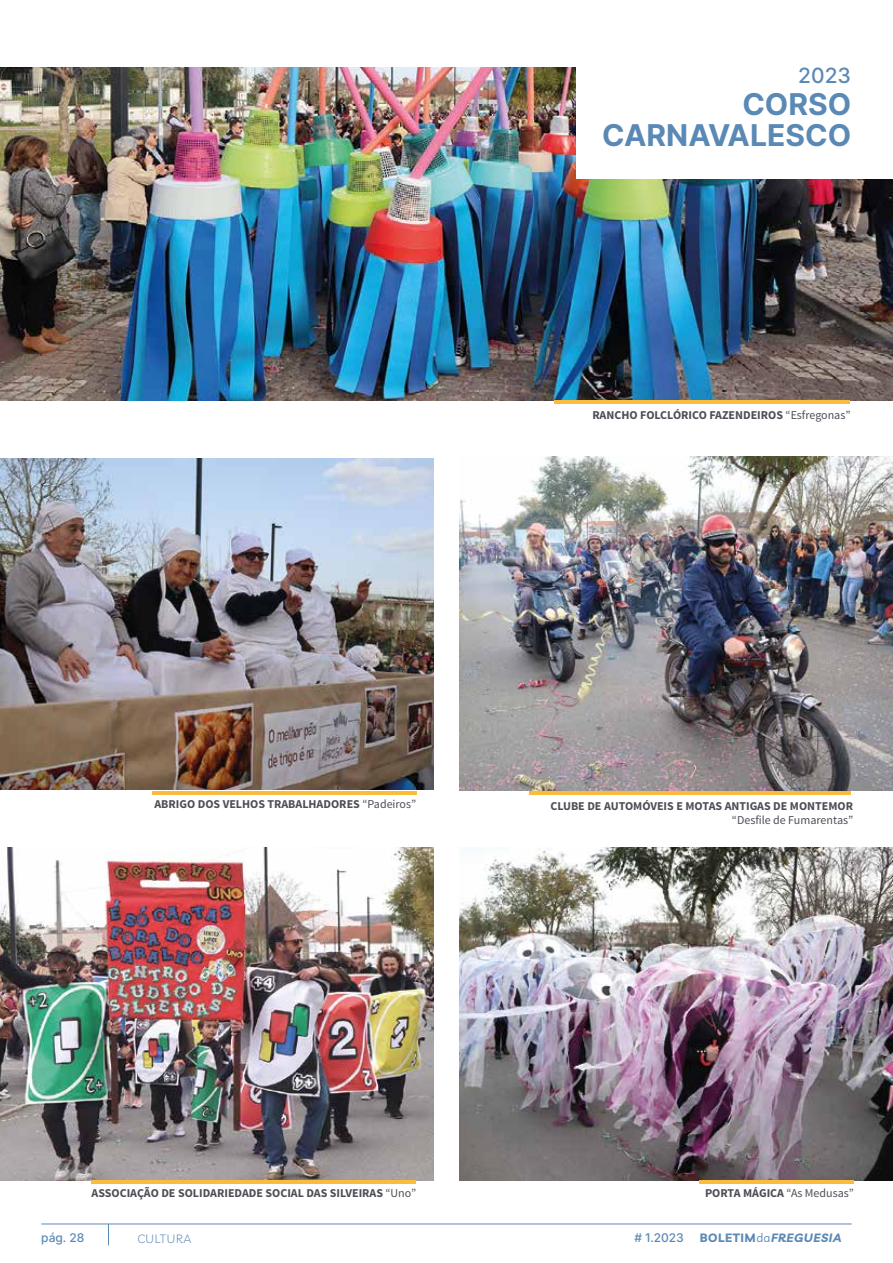
<style>
.page{position:relative;width:893px;height:1263px;background:#fff}
.page>*{position:absolute;margin:0;border:0;box-sizing:border-box;transform-origin:0 0}
.t1{font:700 30px/31.5px "Inter";color:#5a89b5;text-align:right}
.t2{font:500 21px "Inter";color:#5a89b5}
.t3{font:700 12px "Source Sans Pro";color:#4d4e57}
.t4{font:12px "Source Sans Pro";color:#4d4e57}
.t5{font:italic 700 12px "Livvic";letter-spacing:.05em;color:#5a89b5}
.t6{font:12px "Inter";color:#5a89b5}
.t7{font:300 12px "Livvic";letter-spacing:.05em;color:#5a89b5}
.s1{font-weight:400}
.s2{font-style:normal}
.s3{font-weight:400;font-style:normal}
</style>
<div class="page">
<img style="left:459px;top:847px;width:434px;height:333px">
<img style="left:459px;top:457px;width:434px;height:333px">
<img style="left:0;top:459px;width:433px;height:331px">
<img style="left:0;top:67px;width:893px;height:333px">
<div style="left:577px;top:0;width:316px;height:178px;background:#fff"></div>
<hr style="left:554px;top:400px;width:296px;height:3px;background:#fbbc3e">
<hr style="left:152px;top:791px;width:264px;height:4px;background:#fbbc3e">
<hr style="left:529px;top:791px;width:321px;height:4px;background:#fbbc3e">
<img style="left:0;top:847px;width:433px;height:333px">
<hr style="left:91px;top:1181px;width:325px;height:3px;background:#fbbc3e">
<hr style="left:700px;top:1181px;width:154px;height:3px;background:#fbbc3e">
<svg style="left:108px;top:1224px;width:1px;height:21px"></svg>
<hr style="left:41px;top:1223px;width:811px;height:1px;background:#5a89b5">
<h2 class="t2" style="left:798px;top:60px;width:54px">2023</h2>
<h1 class="t1" style="left:602px;top:87px;width:251px">CORSO<br>CARNAVALESCO</h1>
<p class="t3" style="left:592px;top:408px;width:260px">RANCHO FOLCLÓRICO FAZENDEIROS <span class="s1">“Esfregonas”</span></p>
<p class="t3" style="left:154px;top:796px;width:263px">ABRIGO DOS VELHOS TRABALHADORES <span class="s1">“Padeiros”</span></p>
<p class="t3" style="left:550px;top:798px;width:304px">CLUBE DE AUTOMÓVEIS E MOTAS ANTIGAS DE MONTEMOR</p>
<p class="t4" style="left:732px;top:812px;width:123px">“Desfile de Fumarentas”</p>
<p class="t3" style="left:92px;top:1185px;width:326px">ASSOCIAÇÃO DE SOLIDARIEDADE SOCIAL DAS SILVEIRAS <span class="s1">“Uno”</span></p>
<p class="t3" style="left:705px;top:1185px;width:150px">PORTA MÁGICA <span class="s1">“As Medusas”</span></p>
<p class="t6" style="left:41px;top:1229px;width:45px">pág. 28</p>
<p class="t7" style="left:137px;top:1230px;width:56px">CULTURA</p>
<p class="t6" style="left:634px;top:1229px;width:51px"># 1.2023</p>
<p class="t5" style="left:700px;top:1229px;width:143px"><span class="s2">BOLETIM</span><span class="s3">da</span>FREGUESIA</p>
</div>
